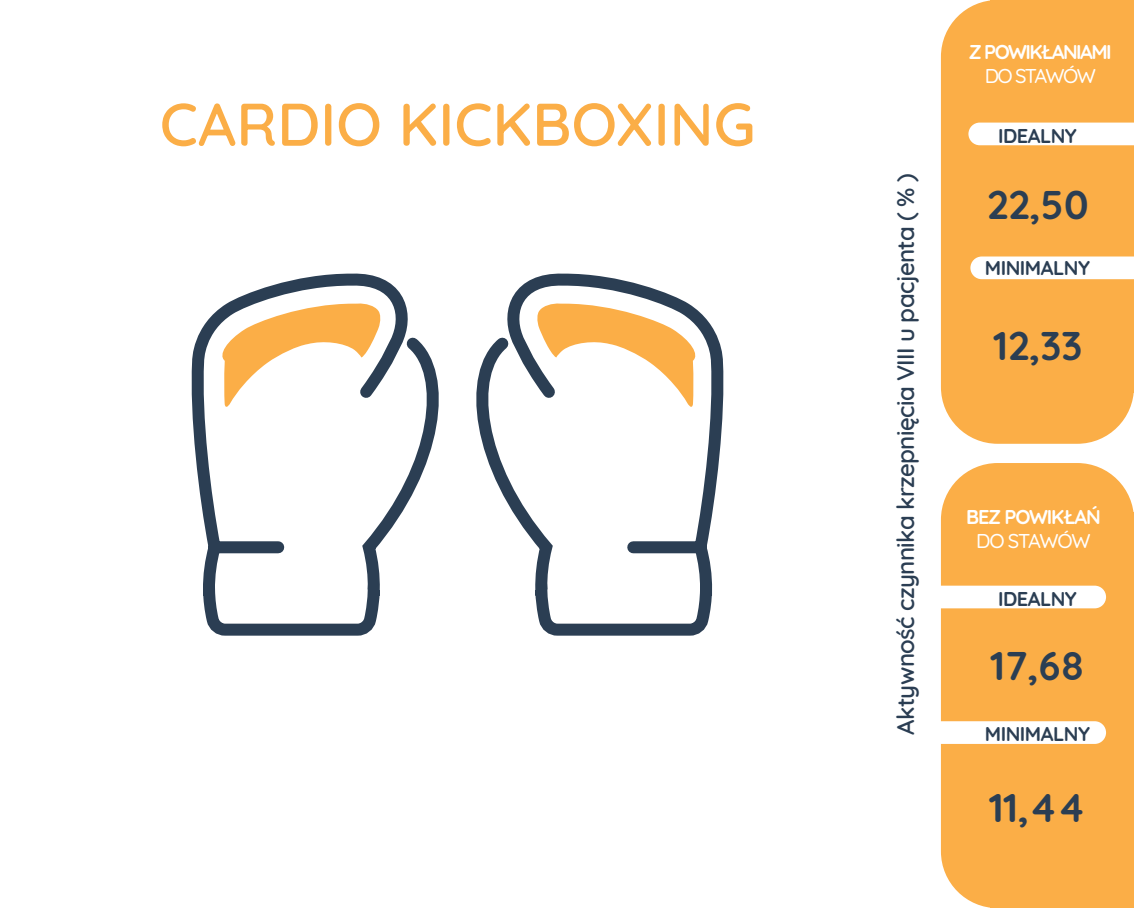
<style>
.page{position:relative;width:1134px;height:908px;background:#fff}
.page>*{position:absolute;margin:0;border:0;box-sizing:border-box;transform-origin:0 0}
.t1{font:600 60px "Quicksand";color:#fbae47}
.t2{font:700 40px "Quicksand";color:#2b3e53}
.t3{font:600 24px "Quicksand";letter-spacing:-.025em;color:#2b3e53}
.t4{font:700 20px "Quicksand";letter-spacing:-.025em;color:#2b3e53}
.t5{font:700 20px "Quicksand";letter-spacing:-.08em;color:#fff}
.t6{font:700 20px "Quicksand";letter-spacing:-.06em;color:#fff}
.t7{font:500 20px "Quicksand";letter-spacing:-.06em;color:#fff}
.t8{font:500 20px "Quicksand";letter-spacing:-.08em;color:#fff}
</style>
<div class="page">
<div style="left:941px;top:463px;width:193px;height:444px;background:#fbae47;border-radius:57px"></div>
<div style="left:941px;top:0;width:193px;height:443px;background:#fbae47;border-radius:57px"></div>
<div style="left:970px;top:256px;width:164px;height:23px;background:#fff"></div>
<div style="left:968px;top:122px;width:166px;height:23px;background:#fff"></div>
<div style="left:914px;top:585px;width:192px;height:23px;background:#fff;border-radius:11px"></div>
<div style="left:914px;top:721px;width:192px;height:22px;background:#fff;border-radius:11px"></div>
<svg style="left:195px;top:273px;width:525px;height:363px"></svg>
<svg style="left:537px;top:303px;width:163px;height:105px"></svg>
<svg style="left:218px;top:303px;width:163px;height:105px"></svg>
<p class="t1" style="left:160px;top:78px;width:597px">CARDIO KICKBOXING</p>
<p class="t3" style="left:887px;top:734px;width:563px;rotate:-90deg">Aktywność czynnika krzepnięcia VIII u pacjenta ( % )</p>
<p class="t5" style="left:969px;top:36px;width:144px">Z POWIKŁANIAMI</p>
<p class="t8" style="left:985px;top:60px;width:113px">DO STAWÓW</p>
<p class="t4" style="left:998px;top:120px;width:80px">IDEALNY</p>
<h2 class="t2" style="left:987px;top:174px;width:103px">22,50</h2>
<p class="t4" style="left:985px;top:252px;width:107px">MINIMALNY</p>
<h2 class="t2" style="left:993px;top:315px;width:90px">12,33</h2>
<p class="t6" style="left:966px;top:501px;width:136px">BEZ POWIKŁAŃ</p>
<p class="t7" style="left:976px;top:525px;width:116px">DO STAWÓW</p>
<p class="t4" style="left:998px;top:582px;width:80px">IDEALNY</p>
<h2 class="t2" style="left:990px;top:634px;width:95px">17,68</h2>
<p class="t4" style="left:985px;top:718px;width:107px">MINIMALNY</p>
<h2 class="t2" style="left:989px;top:776px;width:98px">11,44</h2>
</div>
